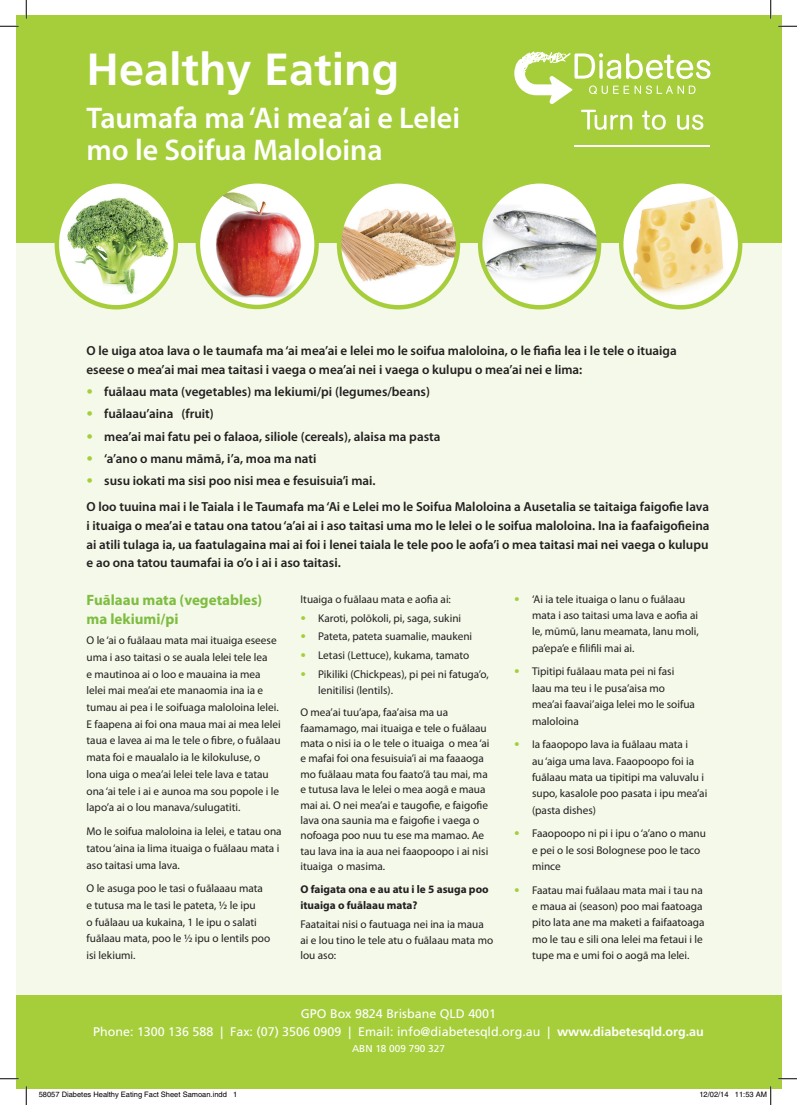
<style>
.page{position:relative;width:797px;height:1105px;background:#fff}
.page>*{position:absolute;margin:0;border:0;box-sizing:border-box;transform-origin:0 0}
.t1{font:700 45px "Frutiger";color:#fff}
.t2{font:600 30px/32.5px "Myriad Pro";color:#fff}
.t3{font:700 15px/18.6px "Myriad Pro";color:#7fbd41}
.t4{font:600 13.12px/18.8px "Myriad Pro";color:#231f20}
.t5{font:12.5px/17.5px "Frutiger";color:#fff;text-align:center}
.t6{font:11.25px/16.8px "Myriad Pro";color:#231f20}
.t7{font:700 11.25px/15.6px "Myriad Pro";color:#231f20}
.t8{font:10px "Frutiger";color:#fff}
.t9{font:7.5px "Helvetica";color:#000}
.s1{font-family:"Frutiger";font-weight:400;color:#a6ce3b}
.s2{font-family:"Frutiger";font-weight:300;color:#a6ce3b}
.s3{font-weight:700}
</style>
<div class="page">
<div style="left:16px;top:189px;width:765px;height:810px;background:#f4f9e9"></div>
<div style="left:16px;top:16px;width:765px;height:227px;background:#a6ce3b"></div>
<div style="left:16px;top:995px;width:765px;height:94px;background:#a6ce3b"></div>
<svg style="left:57px;top:181px;width:119px;height:126px"></svg>
<img style="left:62px;top:189px;width:113px;height:109px">
<div style="left:55px;top:179px;width:123px;height:130px;border:4px solid #a6ce3b;border-radius:50%"></div>
<svg style="left:198px;top:181px;width:118px;height:126px"></svg>
<img style="left:206px;top:186px;width:105px;height:121px">
<div style="left:196px;top:179px;width:123px;height:130px;border:4px solid #a6ce3b;border-radius:50%"></div>
<svg style="left:339px;top:181px;width:119px;height:126px;fill:#fff"></svg>
<img style="left:339px;top:190px;width:119px;height:95px">
<div style="left:337px;top:179px;width:123px;height:130px;border:4px solid #a6ce3b;border-radius:50%"></div>
<svg style="left:480px;top:181px;width:119px;height:126px;fill:#fff"></svg>
<img style="left:481px;top:204px;width:118px;height:81px">
<div style="left:478px;top:179px;width:123px;height:130px;border:4px solid #a6ce3b;border-radius:50%"></div>
<svg style="left:621px;top:181px;width:119px;height:126px"></svg>
<img style="left:621px;top:188px;width:113px;height:110px">
<div style="left:619px;top:179px;width:123px;height:130px;border:4px solid #a6ce3b;border-radius:50%"></div>
<svg style="left:514px;top:51px;width:196px;height:53px"></svg>
<svg style="left:581px;top:110px;width:51px;height:20px"></svg>
<svg style="left:642px;top:110px;width:23px;height:20px"></svg>
<svg style="left:677px;top:115px;width:26px;height:15px"></svg>
<hr style="left:574px;top:145px;width:136px;height:2px;background:#fff">
<svg style="left:0;top:25px;width:19px;height:2px"></svg>
<svg style="left:778px;top:25px;width:19px;height:2px"></svg>
<svg style="left:0;top:1078px;width:19px;height:1px"></svg>
<svg style="left:778px;top:1078px;width:19px;height:1px"></svg>
<svg style="left:25px;top:0;width:2px;height:19px"></svg>
<svg style="left:25px;top:1086px;width:2px;height:19px"></svg>
<svg style="left:770px;top:0;width:1px;height:19px"></svg>
<svg style="left:770px;top:1086px;width:1px;height:19px"></svg>
<h1 class="t1" style="left:86px;top:43px;width:314px">Healthy Eating</h1>
<h2 class="t2" style="left:86px;top:101px;width:375px">Taumafa ma ‘Ai mea’ai e Lelei mo le Soifua Maloloina</h2>
<p class="t4" style="left:86px;top:341px;width:591px">O le uiga atoa lava o le taumafa ma ‘ai mea’ai e lelei mo le soifua maloloina, o le fiafia lea i le tele o ituaiga eseese o mea’ai mai mea taitasi i vaega o mea’ai nei i vaega o kulupu o mea’ai nei e lima:</p>
<p class="t4" style="left:86px;top:382px;width:345px"><span class="s1">•</span> fuālaau mata (vegetables) ma lekiumi/pi (legumes/beans)</p>
<p class="t4" style="left:86px;top:404px;width:129px"><span class="s1">•</span> fuālaau’aina (fruit)</p>
<p class="t4" style="left:86px;top:427px;width:355px"><span class="s1">•</span> mea’ai mai fatu pei o falaoa, siliole (cereals), alaisa ma pasta</p>
<p class="t4" style="left:86px;top:449px;width:231px"><span class="s1">•</span> ‘a’ano o manu māmā, i’a, moa ma nati</p>
<p class="t4" style="left:86px;top:468px;width:624px;line-height:25.9px"><span class="s1">•</span> susu iokati ma sisi poo nisi mea e fesuisuia’i mai.<br>O loo tuuina mai i le Taiala i le Taumafa ma ‘Ai e Lelei mo le Soifua Maloloina a Ausetalia se taitaiga faigofie lava</p>
<p class="t4" style="left:86px;top:516px;width:624px;text-align:justify">i ituaiga o mea’ai e tatau ona tatou ‘a’ai ai i aso taitasi uma mo le lelei o le soifua maloloina. Ina ia faafaigofieina ai atili tulaga ia, ua faatulagaina mai ai foi i lenei taiala le tele poo le aofa’i o mea taitasi mai nei vaega o kulupu e ao ona tatou taumafai ia o’o i ai i aso taitasi.</p>
<h3 class="t3" style="left:86px;top:590px;width:177px">Fuālaau mata (vegetables) ma lekiumi/pi</h3>
<p class="t6" style="left:86px;top:632px;width:196px">O le ‘ai o fuālaau mata mai ituaiga eseese uma i aso taitasi o se auala lelei tele lea<br>e mautinoa ai o loo e mauaina ia mea lelei mai mea’ai ete manaomia ina ia e tumau ai pea i le soifuaga maloloina lelei.<br>E faapena ai foi ona maua mai ai mea lelei taua e lavea ai ma le tele o fibre, o fuālaau mata foi e maualalo ia le kilokuluse, o lona uiga o mea’ai lelei tele lava e tatau ona ‘ai tele i ai e aunoa ma sou popole i le lapo’a ai o lou manava/sulugatiti.</p>
<p class="t6" style="left:86px;top:823px;width:197px">Mo le soifua maloloina ia lelei, e tatau ona tatou ‘aina ia lima ituaiga o fuālaau mata i aso taitasi uma lava.</p>
<p class="t6" style="left:86px;top:880px;width:185px">O le asuga poo le tasi o fuālaaau mata e tutusa ma le tasi le pateta, ½ le ipu<br>o fuālaau ua kukaina, 1 le ipu o salati fuālaau mata, poo le ½ ipu o lentils poo isi lekiumi.</p>
<p class="t6" style="left:300px;top:590px;width:152px">Ituaiga o fuālaau mata e aofia ai:</p>
<p class="t6" style="left:300px;top:609px;width:162px"><span class="s2">•</span> Karoti, polōkoli, pi, saga, sukini</p>
<p class="t6" style="left:300px;top:628px;width:173px"><span class="s2">•</span> Pateta, pateta suamalie, maukeni</p>
<p class="t6" style="left:300px;top:647px;width:170px"><span class="s2">•</span> Letasi (Lettuce), kukama, tamato</p>
<p class="t6" style="left:318px;top:667px;width:172px;line-height:15.4px;text-indent:-18px"><span class="s2">•</span> Pikiliki (Chickpeas), pi pei ni fatuga’o, lenitilisi (lentils).</p>
<p class="t6" style="left:300px;top:705px;width:190px;line-height:15.4px">O mea’ai tuu’apa, faa’aisa ma ua faamamago, mai ituaiga e tele o fuālaau mata o nisi ia o le tele o ituaiga o mea ‘ai e mafai foi ona fesuisuia’i ai ma faaaoga mo fuālaau mata fou faato’ā tau mai, ma e tutusa lava le lelei o mea aogā e maua mai ai. O nei mea’ai e taugofie, e faigofie lava ona saunia ma e faigofie i vaega o nofoaga poo nuu tu ese ma mamao. Ae tau lava ina ia aua nei faaopoopo i ai nisi ituaiga o masima.</p>
<p class="t7" style="left:300px;top:881px;width:190px">O faigata ona e au atu i le 5 asuga poo ituaiga o fuālaau mata?</p>
<p class="t6" style="left:300px;top:916px;width:194px;line-height:15.6px">Faataitai nisi o fautuaga nei ina ia maua ai e lou tino le tele atu o fuālaau mata mo lou aso:</p>
<p class="t6" style="left:532px;top:590px;width:168px;line-height:16.4px;text-indent:-18px"><span class="s2">•</span> ‘Ai ia tele ituaiga o lanu o fuālaau mata i aso taitasi uma lava e aofia ai le, mūmū, lanu meamata, lanu moli, pa’epa’e e filifili mai ai.</p>
<p class="t6" style="left:532px;top:663px;width:164px;line-height:16.4px;text-indent:-18px"><span class="s2">•</span> Tipitipi fuālaau mata pei ni fasi laau ma teu i le pusa’aisa mo mea’ai faavai’aiga lelei mo le soifua maloloina</p>
<p class="t6" style="left:532px;top:736px;width:177px;line-height:16.4px;text-indent:-18px"><span class="s2">•</span> Ia faaopopo lava ia fuālaau mata i<br>au ‘aiga uma lava. Faaopoopo foi ia fuālaau mata ua tipitipi ma valuvalu i supo, kasalole poo pasata i ipu mea’ai (pasta dishes)</p>
<p class="t6" style="left:532px;top:825px;width:175px;line-height:16.4px;text-indent:-18px"><span class="s2">•</span> Faaopoopo ni pi i ipu o ‘a’ano o manu e pei o le sosi Bolognese poo le taco mince</p>
<p class="t6" style="left:532px;top:881px;width:174px;line-height:16.4px;text-indent:-18px"><span class="s2">•</span> Faatau mai fuālaau mata mai i tau na e maua ai (season) poo mai faatoaga pito lata ane ma maketi a faifaatoaga mo le tau e sili ona lelei ma fetaui i le tupe ma e umi foi o aogā ma lelei.</p>
<p class="t5" style="left:93px;top:1005px;width:612px">GPO Box 9824 Brisbane QLD 4001<br>Phone: 1300 136 588 | Fax: (07) 3506 0909 | Email: info@diabetesqld.org.au | <span class="s3">www.diabetesqld.org.au</span></p>
<p class="t8" style="left:352px;top:1043px;width:94px">ABN 18 009 790 327</p>
<p class="t9" style="left:39px;top:1090px;width:200px">58057 Diabetes Healthy Eating Fact Sheet Samoan.indd 1</p>
<p class="t9" style="left:699px;top:1090px;width:69px">12/02/14 11:53 AM</p>
</div>
